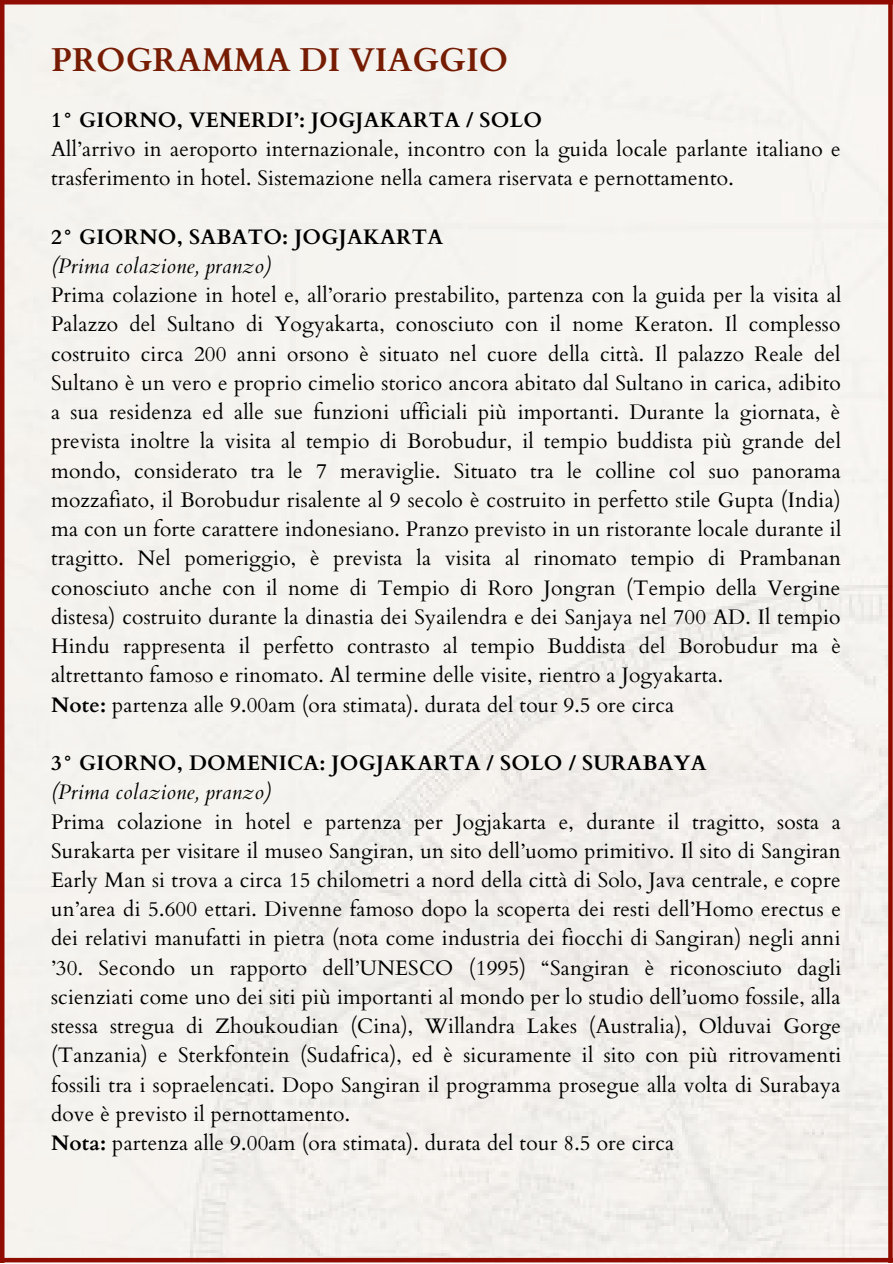
<style>
.page{position:relative;width:893px;height:1264px;background:#fff}
.page>*{position:absolute;margin:0;border:0;box-sizing:border-box;transform-origin:0 0}
.t1{font:700 33px "Cardo";color:#761c03}
.t2{font:21px/29.2px "Cardo";letter-spacing:.01em;color:#000}
.t3{font:700 21px "Cardo";letter-spacing:.01em;color:#000}
.t4{font:italic 21px "Cardo";letter-spacing:.01em;color:#000}
.s1{font-weight:700}
</style>
<div class="page">
<div style="left:4px;top:4px;width:884px;height:1253px;background:#f5f3ef"></div>
<hr style="left:0;top:0;width:892px;height:4px;background:#910c00">
<div style="left:0;top:1257px;width:892px;height:5px;background:#910c00"></div>
<hr style="left:0;top:0;width:4px;height:1262px;background:#910c00">
<svg style="left:888px;top:4px;width:4px;height:1254px;background:#96180d"></svg>
<h1 class="t1" style="left:51px;top:38px;width:458px">PROGRAMMA DI VIAGGIO</h1>
<p class="t3" style="left:51px;top:106px;width:492px">1° GIORNO, VENERDI’: JOGJAKARTA / SOLO</p>
<p class="t2" style="left:51px;top:135px;width:791px">All’arrivo in aeroporto internazionale, incontro con la guida locale parlante italiano e trasferimento in hotel. Sistemazione nella camera riservata e pernottamento.</p>
<p class="t3" style="left:51px;top:223px;width:394px">2° GIORNO, SABATO: JOGJAKARTA</p>
<p class="t4" style="left:51px;top:252px;width:221px">(Prima colazione, pranzo)</p>
<p class="t2" style="left:51px;top:281px;width:791px">Prima colazione in hotel e, all’orario prestabilito, partenza con la guida per la visita al Palazzo del Sultano di Yogyakarta, conosciuto con il nome Keraton. Il complesso costruito circa 200 anni orsono è situato nel cuore della città. Il palazzo Reale del Sultano è un vero e proprio cimelio storico ancora abitato dal Sultano in carica, adibito a sua residenza ed alle sue funzioni ufficiali più importanti. Durante la giornata, è prevista inoltre la visita al tempio di Borobudur, il tempio buddista più grande del mondo, considerato tra le 7 meraviglie. Situato tra le colline col suo panorama mozzafiato, il Borobudur risalente al 9 secolo è costruito in perfetto stile Gupta (India) ma con un forte carattere indonesiano. Pranzo previsto in un ristorante locale durante il tragitto. Nel pomeriggio, è prevista la visita al rinomato tempio di Prambanan conosciuto anche con il nome di Tempio di Roro Jongran (Tempio della Vergine distesa) costruito durante la dinastia dei Syailendra e dei Sanjaya nel 700 AD. Il tempio Hindu rappresenta il perfetto contrasto al tempio Buddista del Borobudur ma è altrettanto famoso e rinomato. Al termine delle visite, rientro a Jogyakarta.<br><span class="s1">Note:</span> partenza alle 9.00am (ora stimata). durata del tour 9.5 ore circa</p>
<p class="t3" style="left:51px;top:749px;width:657px">3° GIORNO, DOMENICA: JOGJAKARTA / SOLO / SURABAYA</p>
<p class="t4" style="left:51px;top:778px;width:221px">(Prima colazione, pranzo)</p>
<p class="t2" style="left:51px;top:807px;width:791px">Prima colazione in hotel e partenza per Jogjakarta e, durante il tragitto, sosta a Surakarta per visitare il museo Sangiran, un sito dell’uomo primitivo. Il sito di Sangiran Early Man si trova a circa 15 chilometri a nord della città di Solo, Java centrale, e copre un’area di 5.600 ettari. Divenne famoso dopo la scoperta dei resti dell’Homo erectus e dei relativi manufatti in pietra (nota come industria dei fiocchi di Sangiran) negli anni ’30. Secondo un rapporto dell’UNESCO (1995) “Sangiran è riconosciuto dagli scienziati come uno dei siti più importanti al mondo per lo studio dell’uomo fossile, alla stessa stregua di Zhoukoudian (Cina), Willandra Lakes (Australia), Olduvai Gorge (Tanzania) e Sterkfontein (Sudafrica), ed è sicuramente il sito con più ritrovamenti fossili tra i sopraelencati. Dopo Sangiran il programma prosegue alla volta di Surabaya dove è previsto il pernottamento.<br><span class="s1">Nota:</span> partenza alle 9.00am (ora stimata). durata del tour 8.5 ore circa</p>
</div>
